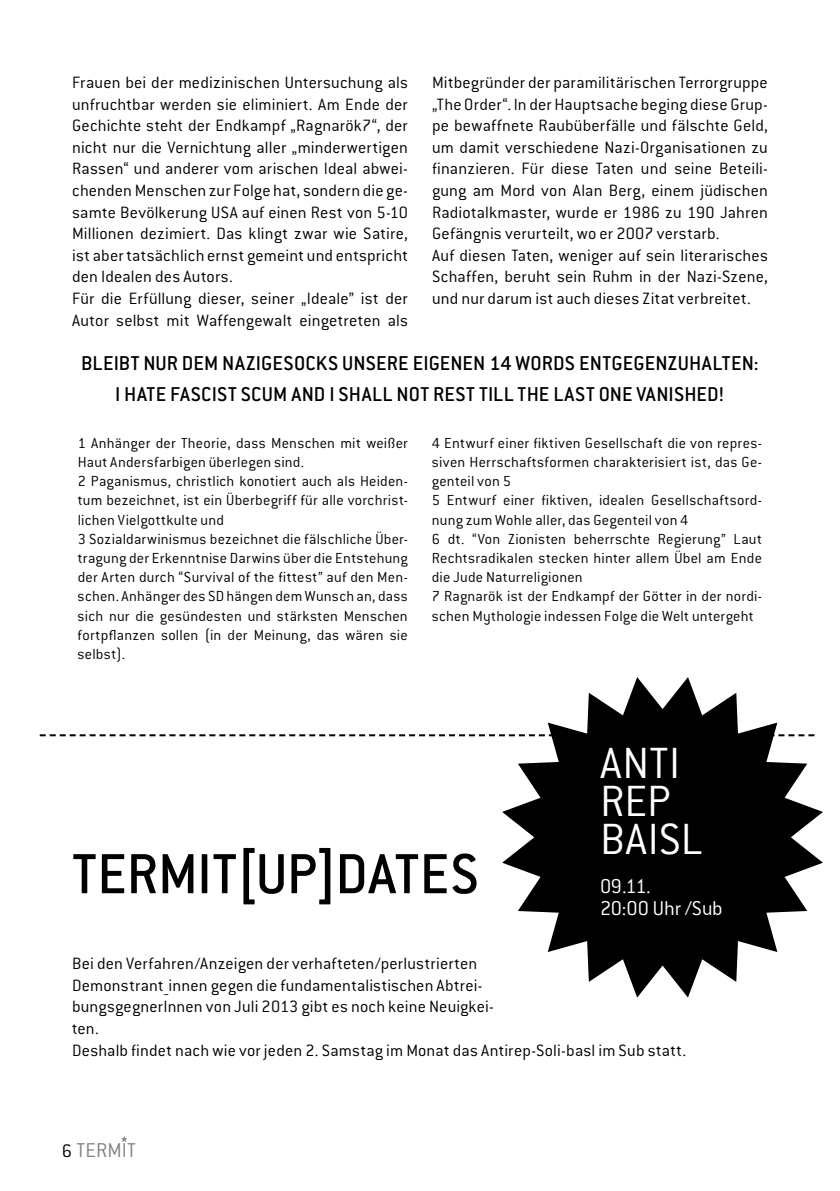
<style>
.page{position:relative;width:840px;height:1191px;background:#fff}
.page>*{position:absolute;margin:0;border:0;box-sizing:border-box;transform-origin:0 0}
.t1{font:500 62px "Conduit ITC";letter-spacing:-.005em;color:#000}
.t2{font:300 48px/38px "Conduit ITC";letter-spacing:.01em;color:#fff}
.t3{font:500 22px/31.2px "Conduit ITC";letter-spacing:.015em;color:#000;text-align:center}
.t4{font:300 22px/21.6px "Conduit ITC";letter-spacing:-.025em;color:#fff}
.t5{font:300 22px "Conduit ITC";letter-spacing:.005em;color:#808285}
.t6{font:300 18px/21.6px "Conduit ITC";letter-spacing:.01em;color:#000}
.t7{font:300 16px/19.2px "Conduit ITC";letter-spacing:.015em;color:#000}
.s1{font-size:20px;color:#000}
</style>
<div class="page">
<svg style="left:121px;top:1136px;width:6px;height:6px"></svg>
<svg style="left:502px;top:677px;width:320px;height:320px;fill:#000"></svg>
<svg style="left:40px;top:734px;width:774px;height:2px"></svg>
<p class="t6" style="left:72px;top:71px;width:337px">Frauen bei der medizinischen Untersuchung als unfruchtbar werden sie eliminiert. Am Ende der Gechichte steht der Endkampf „Ragnarök7“, der nicht nur die Vernichtung aller „minderwertigen Rassen“ und anderer vom arischen Ideal abwei&shy;chenden Menschen zur Folge hat, sondern die ge&shy;samte Bevölkerung USA auf einen Rest von 5-10<br>Millionen dezimiert. Das klingt zwar wie Satire, ist abertatsächlich ernst gemeint und entspricht den Idealen des Autors.<br>Für die Erfüllung dieser, seiner „Ideale” ist der Autor selbst mit Waffengewalt eingetreten als</p>
<p class="t6" style="left:432px;top:71px;width:337px">Mitbegründer der paramilitärischen Terrorgruppe „The Order“. In der Hauptsache beging diese Grup&shy;pe bewaffnete Raubüberfälle und fälschte Geld, um damit verschiedene Nazi-Organisationen zu finanzieren. Für diese Taten und seine Beteili&shy;gung am Mord von Alan Berg, einem jüdischen Radiotalkmaster, wurde er 1986 zu 190 Jahren Gefängnis verurteilt, wo er 2007 verstarb.<br>Auf diesen Taten, weniger auf sein literarisches Schaffen, beruht sein Ruhm in der Nazi-Szene, und nur darum ist auch dieses Zitat verbreitet.</p>
<p class="t3" style="left:81px;top:347px;width:678px">BLEIBT NUR DEM NAZIGESOCKS UNSERE EIGENEN 14 WORDS ENTGEGENZUHALTEN:<br>I HATE FASCIST SCUM AND I SHALL NOT REST TILL THE LAST ONE VANISHED!</p>
<p class="t7" style="left:77px;top:432px;width:332px">1 Anhänger der Theorie, dass Menschen mit weißer Haut Andersfarbigen überlegen sind.<br>2 Paganismus, christlich konotiert auch als Heiden&shy;tum bezeichnet, ist ein Überbegriff für alle vorchrist&shy;lichen Vielgottkulte und<br>3 Sozialdarwinismus bezeichnet die fälschliche Über&shy;tragung der Erkenntnise Darwins über die Entstehung der Arten durch “Survival of the fittest” auf den Men&shy;schen. Anhänger des SD hängen dem Wunsch an, dass sich nur die gesündesten und stärksten Menschen fortpflanzen sollen (in der Meinung, das wären sie selbst).</p>
<p class="t7" style="left:431px;top:432px;width:331px">4 Entwurf einer fiktiven Gesellschaft die von repres&shy;siven Herrschaftsformen charakterisiert ist, das Ge&shy;genteil von 5<br>5 Entwurf einer fiktiven, idealen Gesellschaftsord&shy;nung zum Wohle aller, das Gegenteil von 4<br>6 dt. “Von Zionisten beherrschte Regierung” Laut Rechtsradikalen stecken hinter allem Übel am Ende die Jude Naturreligionen<br>7 Ragnarök ist der Endkampf der Götter in der nordi&shy;schen Mythologie indessen Folge die Welt untergeht</p>
<h1 class="t1" style="left:72px;top:836px;width:408px">TERMIT[UP]DATES</h1>
<h2 class="t2" style="left:599px;top:742px;width:104px">Anti rep baisl</h2>
<p class="t4" style="left:599px;top:874px;width:124px">09.11.<br>20:00 Uhr /Sub</p>
<p class="t6" style="left:72px;top:952px;width:615px">Bei den Verfahren/Anzeigen der verhafteten/perlustrierten<br>Demonstrant_innen gegen die fundamentalistischen Abtrei-<br>bungsgegnerInnen von Juli 2013 gibt es noch keine Neuigkei-<br>ten.<br>Deshalb findet nach wie vor jeden 2. Samstag im Monat das Antirep-Soli-basl im Sub statt.</p>
<p class="t5" style="left:62px;top:1136px;width:73px"><span class="s1">6</span> Termit</p>
</div>
